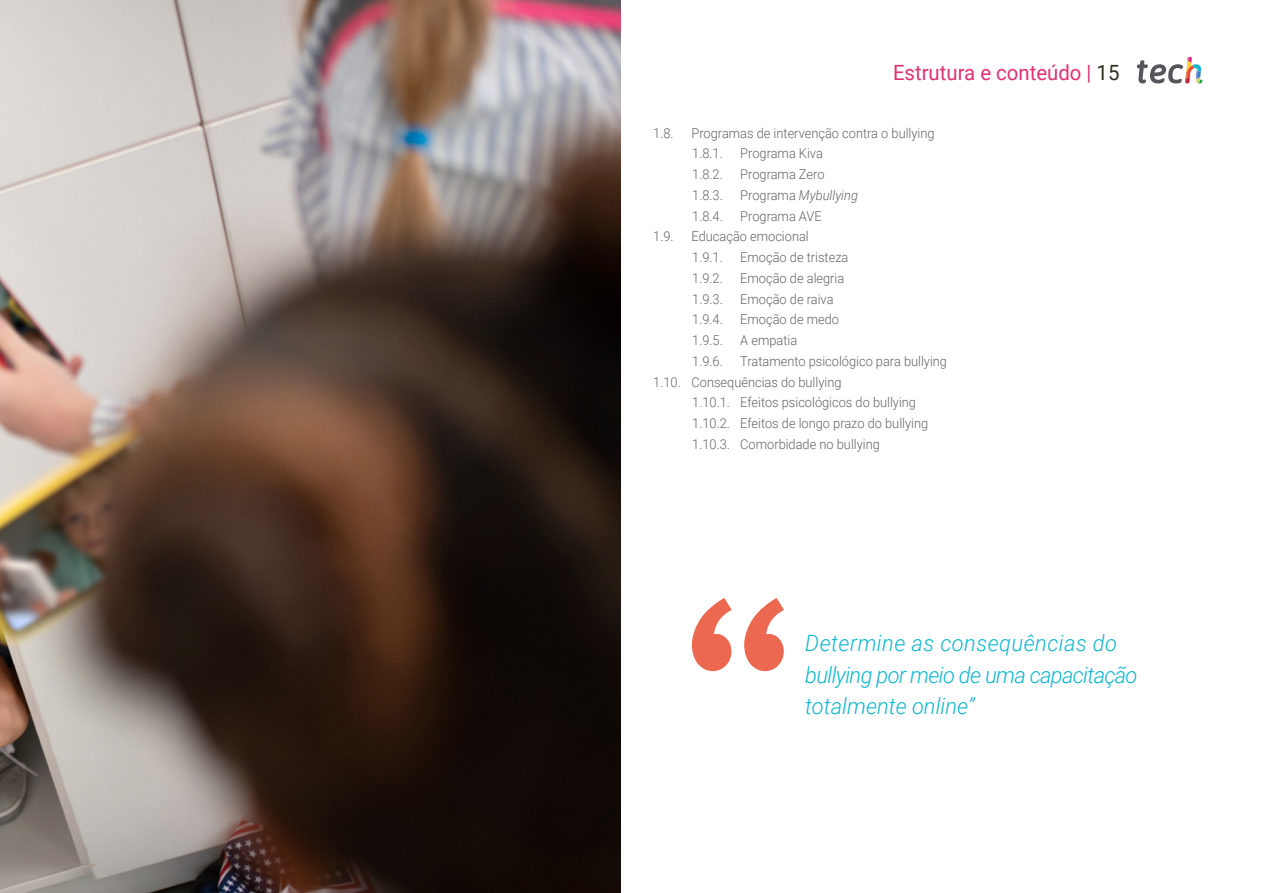
<style>
.page{position:relative;width:1263px;height:893px;background:#fff}
.page>*{position:absolute;margin:0;border:0;box-sizing:border-box;transform-origin:0 0}
.t1{font:italic 300 22.5px/31.5px "Roboto";color:#0fb6cf}
.t2{font:21px "Roboto";color:#df3174}
.t3{font:300 13.5px/20.7px "Roboto";color:#61646a;scale:.95 1}
.t4{font:italic 300 13.5px "Roboto";color:#61646a;scale:.95 1}
.s1{color:#312e20}
.s2{font-style:normal}
</style>
<div class="page">
<svg style="left:1137px;top:57px;width:65px;height:27px"></svg>
<svg style="left:692px;top:598px;width:92px;height:73px"></svg>
<img style="left:0;top:0;width:621px;height:893px">
<h2 class="t2" style="left:893px;top:57px;width:228px">Estrutura e conteúdo | <span class="s1">15</span></h2>
<p class="t3" style="left:653px;top:122px;width:23px">1.8.</p>
<p class="t3" style="left:691px;top:122px;width:257px">Programas de intervenção contra o bullying<br>1.8.1.</p>
<p class="t3" style="left:740px;top:143px;width:88px">Programa Kiva</p>
<p class="t3" style="left:692px;top:164px;width:34px">1.8.2.</p>
<p class="t3" style="left:740px;top:164px;width:90px">Programa Zero</p>
<p class="t3" style="left:692px;top:184px;width:34px">1.8.3.</p>
<p class="t4" style="left:740px;top:186px;width:125px"><span class="s2">Programa</span> Mybullying</p>
<p class="t3" style="left:692px;top:205px;width:34px">1.8.4.</p>
<p class="t3" style="left:740px;top:205px;width:87px">Programa AVE</p>
<p class="t3" style="left:653px;top:226px;width:23px">1.9.</p>
<p class="t3" style="left:691px;top:226px;width:125px">Educação emocional<br>1.9.1.</p>
<p class="t3" style="left:740px;top:247px;width:115px">Emoção de tristeza</p>
<p class="t3" style="left:692px;top:267px;width:34px">1.9.2.</p>
<p class="t3" style="left:740px;top:267px;width:111px">Emoção de alegria</p>
<p class="t3" style="left:692px;top:288px;width:34px">1.9.3.</p>
<p class="t3" style="left:740px;top:288px;width:100px">Emoção de raiva</p>
<p class="t3" style="left:692px;top:309px;width:34px">1.9.4.</p>
<p class="t3" style="left:740px;top:309px;width:106px">Emoção de medo</p>
<p class="t3" style="left:692px;top:330px;width:34px">1.9.5.</p>
<p class="t3" style="left:740px;top:330px;width:61px">A empatia</p>
<p class="t3" style="left:692px;top:350px;width:34px">1.9.6.</p>
<p class="t3" style="left:740px;top:350px;width:219px">Tratamento psicológico para bullying</p>
<p class="t3" style="left:653px;top:371px;width:200px">1.10. Consequências do bullying</p>
<p class="t3" style="left:692px;top:392px;width:237px">1.10.1. Efeitos psicológicos do bullying</p>
<p class="t3" style="left:692px;top:413px;width:250px">1.10.2. Efeitos de longo prazo do bullying</p>
<p class="t3" style="left:692px;top:433px;width:199px">1.10.3. Comorbidade no bullying</p>
<h1 class="t1" style="left:805px;top:627px;width:334px">Determine as consequências do bullying por meio de uma capacitação totalmente online”</h1>
</div>
